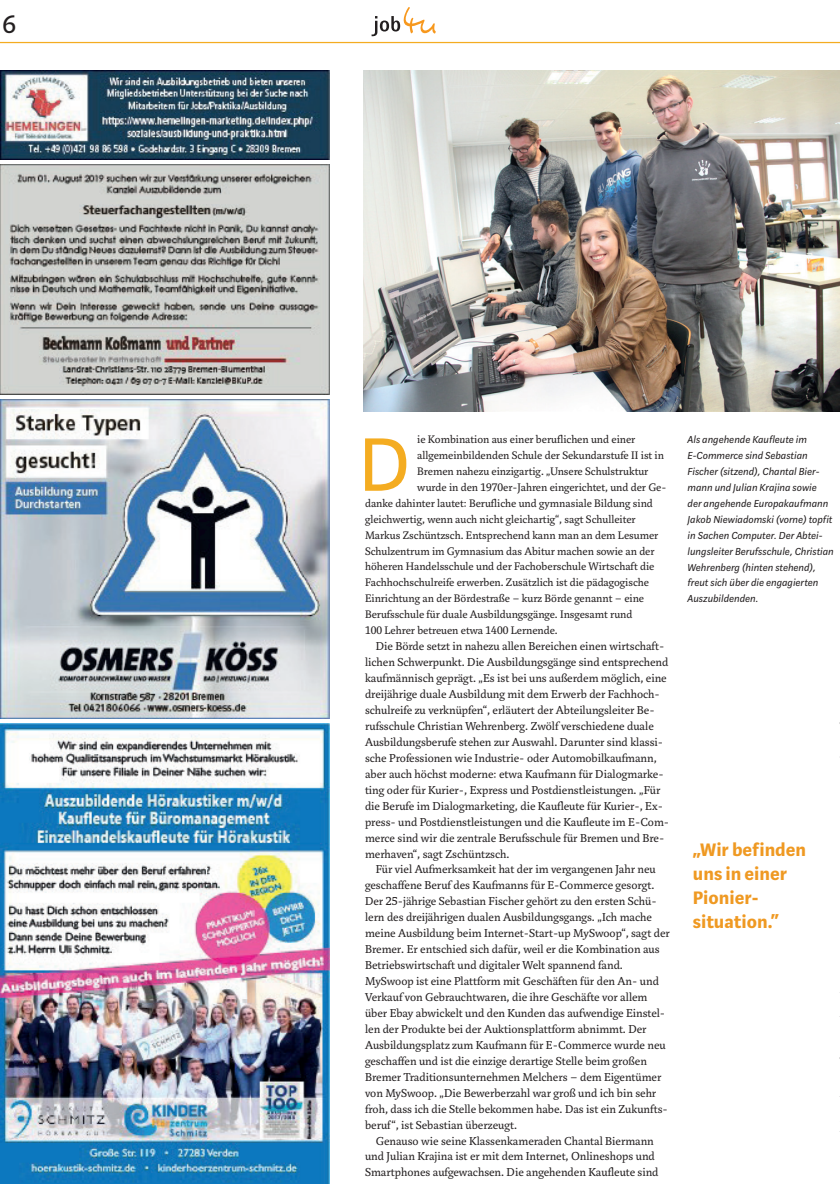
<style>
.page{position:relative;width:840px;height:1184px;background:#fff}
.page>*{position:absolute;margin:0;border:0;box-sizing:border-box;transform-origin:0 0}
.t1{font:83.75px "Marat Sans";color:#f4ac21}
.t2{font:28.75px "Marat Sans";color:#231f20}
.t3{font:700 20px/24px "Marat Sans";color:#ef9922}
.t4{font:12.5px/16px "Marat";color:#231f20}
.t5{font:11.88px "Marat";color:#231f20}
.t6{font:italic 11.25px/16px "Marat Sans";color:#231f20}
</style>
<div class="page">
<hr style="left:0;top:42px;width:840px;height:1px;background:#f4ac21">
<svg style="left:371px;top:7px;width:65px;height:30px"></svg>
<img style="left:363px;top:71px;width:477px;height:340px">
<img style="left:0;top:164px;width:330px;height:230px">
<img style="left:0;top:723px;width:330px;height:460px">
<img style="left:0;top:71px;width:330px;height:88px">
<img style="left:0;top:399px;width:330px;height:319px">
<h2 class="t2" style="left:2px;top:9px;width:15px">6</h2>
<h1 class="t1" style="left:358px;top:420px;width:54px">D</h1>
<p class="t5" style="left:417px;top:433px;width:220px">ie Kombination aus einer beruflichen und einer</p>
<p class="t5" style="left:417px;top:448px;width:248px">allgemeinbildenden Schule der Sekundarstufe II ist in</p>
<p class="t5" style="left:417px;top:464px;width:233px">Bremen nahezu einzigartig. „Unsere Schulstruktur</p>
<p class="t5" style="left:417px;top:480px;width:251px">wurde in den 1970er-Jahren eingerichtet, und der Ge-</p>
<p class="t5" style="left:365px;top:496px;width:289px">danke dahinter lautet: Berufliche und gymnasiale Bildung sind</p>
<p class="t5" style="left:365px;top:512px;width:272px">gleichwertig, wenn auch nicht gleichartig“, sagt Schulleiter</p>
<p class="t5" style="left:365px;top:528px;width:295px">Markus Zschüntzsch. Entsprechend kann man an dem Lesumer</p>
<p class="t5" style="left:365px;top:544px;width:291px">Schulzentrum im Gymnasium das Abitur machen sowie an der</p>
<p class="t5" style="left:365px;top:560px;width:291px">höheren Handelsschule und der Fachoberschule Wirtschaft die</p>
<p class="t5" style="left:365px;top:576px;width:285px">Fachhochschulreife erwerben. Zusätzlich ist die pädagogische</p>
<p class="t5" style="left:365px;top:592px;width:280px">Einrichtung an der Bördestraße – kurz Börde genannt – eine</p>
<p class="t5" style="left:365px;top:608px;width:269px">Berufsschule für duale Ausbildungsgänge. Insgesamt rund</p>
<p class="t5" style="left:365px;top:624px;width:194px">100 Lehrer betreuen etwa 1400 Lernende.</p>
<p class="t4" style="left:365px;top:638px;width:306px;text-indent:11px">Die Börde setzt in nahezu allen Bereichen einen wirtschaft&shy;lichen Schwerpunkt. Die Ausbildungsgänge sind entsprechend kaufmännisch geprägt. „Es ist bei uns außerdem möglich, eine dreijährige duale Ausbildung mit dem Erwerb der Fachhoch&shy;schulreife zu verknüpfen“, erläutert der Abteilungsleiter Be&shy;rufsschule Christian Wehrenberg. Zwölf verschiedene duale Ausbildungsberufe stehen zur Auswahl. Darunter sind klassi&shy;sche Professionen wie Industrie- oder Automobilkaufmann, aber auch höchst moderne: etwa Kaufmann für Dialogmarke&shy;ting oder für Kurier-, Express und Postdienstleistungen. „Für die Berufe im Dialogmarketing, die Kaufleute für Kurier-, Ex&shy;press- und Postdienstleistungen und die Kaufleute im E-Com&shy;merce sind wir die zentrale Berufsschule für Bremen und Bre&shy;merhaven“, sagt Zschüntzsch.</p>
<p class="t4" style="left:365px;top:861px;width:306px;text-indent:11px">Für viel Aufmerksamkeit hat der im vergangenen Jahr neu geschaffene Beruf des Kaufmanns für E-Commerce gesorgt.<br>Der 25-jährige Sebastian Fischer gehört zu den ersten Schü&shy;lern des dreijährigen dualen Ausbildungsgangs. „Ich mache meine Ausbildung beim Internet-Start-up MySwoop“, sagt der Bremer. Er entschied sich dafür, weil er die Kombination aus Betriebswirtschaft und digitaler Welt spannend fand.<br>MySwoop ist eine Plattform mit Geschäften für den An- und Verkauf von Gebrauchtwaren, die ihre Geschäfte vor allem über Ebay abwickelt und den Kunden das aufwendige Einstel&shy;len der Produkte bei der Auktionsplattform abnimmt. Der Ausbildungsplatz zum Kaufmann für E-Commerce wurde neu geschaffen und ist die einzige derartige Stelle beim großen Bremer Traditionsunternehmen Melchers – dem Eigentümer von MySwoop. „Die Bewerberzahl war groß und ich bin sehr froh, dass ich die Stelle bekommen habe. Das ist ein Zukunfts&shy;beruf“, ist Sebastian überzeugt.</p>
<p class="t4" style="left:365px;top:1132px;width:295px;text-align:center">Genauso wie seine Klassenkameraden Chantal Biermann und Julian Krajina ist er mit dem Internet, Onlineshops und<br>Smartphones aufgewachsen. Die angehenden Kaufleute sind</p>
<p class="t6" style="left:687px;top:431px;width:148px">Als angehende Kaufleute im<br>E-Commerce sind Sebastian<br>Fischer (sitzend), Chantal Bier&shy;mann und Julian Krajina sowie<br>der angehende Europakaufmann<br>Jakob Niewiadomski (vorne) topfit in Sachen Computer. Der Abtei&shy;lungsleiter Berufsschule, Christian<br>Wehrenberg (hinten stehend), freut sich über die engagierten<br>Auszubildenden.</p>
<h3 class="t3" style="left:693px;top:838px;width:115px">„Wir befinden uns in einer<br>Pionier&shy;situation.“</h3>
</div>
